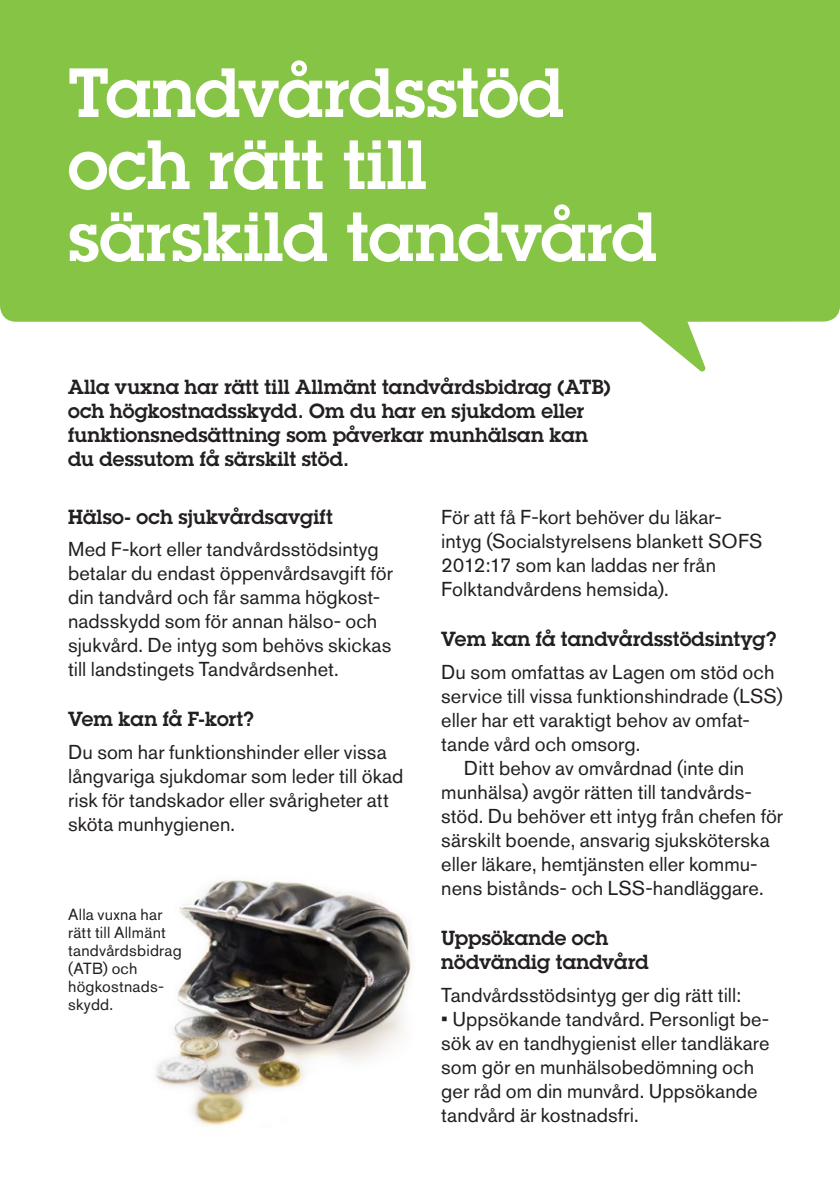
<style>
.page{position:relative;width:840px;height:1191px;background:#fff}
.page>*{position:absolute;margin:0;border:0;box-sizing:border-box;transform-origin:0 0}
.t1{font:600 68px/72px "Lubalin Graph Std";letter-spacing:-.005em;color:#fff}
.t2{font:20px/24px "Akzidenz Grotesk Pro";letter-spacing:.005em;color:#231f20}
.t3{font:600 20px/24px "Lubalin Graph Std";letter-spacing:.005em;color:#231f20}
.t4{font:16px/18px "Akzidenz Grotesk Pro";letter-spacing:.015em;color:#231f20}
</style>
<div class="page">
<img style="left:155px;top:879px;width:257px;height:247px">
<svg style="left:0;top:46px;width:839px;height:325px;background:#97cc60"></svg>
<div style="left:0;top:0;width:839px;height:46px;background:#85c445"></div>
<h1 class="t1" style="left:68px;top:56px;width:589px">Tandvårdsstöd och rätt till särskild tandvård</h1>
<p class="t3" style="left:68px;top:375px;width:544px">Alla vuxna har rätt till Allmänt tandvårdsbidrag (ATB) och högkostnadsskydd. Om du har en sjukdom eller funktionsnedsättning som påverkar munhälsan kan du dessutom få särskilt stöd.</p>
<p class="t3" style="left:68px;top:504px;width:266px">Hälso- och sjukvårdsavgift</p>
<p class="t2" style="left:68px;top:537px;width:326px">Med F-kort eller tandvårdsstödsintyg betalar du endast öppenvårdsavgift för din tandvård och får samma högkost&shy;nadsskydd som för annan hälso- och sjukvård. De intyg som behövs skickas till landstingets Tandvårdsenhet.</p>
<p class="t3" style="left:68px;top:707px;width:187px">Vem kan få F-kort?</p>
<p class="t2" style="left:68px;top:740px;width:336px">Du som har funktionshinder eller vissa långvariga sjukdomar som leder till ökad risk för tandskador eller svårigheter att sköta munhygienen.</p>
<p class="t4" style="left:68px;top:905px;width:115px">Alla vuxna har rätt till Allmänt tandvårdsbidrag (ATB) och högkostnads&shy;skydd.</p>
<p class="t2" style="left:441px;top:505px;width:322px">För att få F-kort behöver du läkar&shy;intyg (Socialstyrelsens blankett SOFS 2012:17 som kan laddas ner från Folktandvårdens hemsida).</p>
<p class="t3" style="left:441px;top:627px;width:337px">Vem kan få tandvårdsstödsintyg?</p>
<p class="t2" style="left:441px;top:660px;width:334px">Du som omfattas av Lagen om stöd och</p>
<p class="t2" style="left:441px;top:684px;width:343px">service till vissa funktionshindrade (LSS)</p>
<p class="t2" style="left:441px;top:708px;width:310px">eller har ett varaktigt behov av omfat-</p>
<p class="t2" style="left:441px;top:732px;width:201px">tande vård och omsorg.</p>
<p class="t2" style="left:463px;top:756px;width:281px">Ditt behov av omvårdnad (inte din</p>
<p class="t2" style="left:441px;top:780px;width:312px">munhälsa) avgör rätten till tandvårds-</p>
<p class="t2" style="left:441px;top:804px;width:343px">stöd. Du behöver ett intyg från chefen för</p>
<p class="t2" style="left:441px;top:828px;width:330px">särskilt boende, ansvarig sjuksköterska</p>
<p class="t2" style="left:441px;top:852px;width:318px">eller läkare, hemtjänsten eller kommu-</p>
<p class="t2" style="left:441px;top:876px;width:324px">nens bistånds- och LSS-handläggare.</p>
<p class="t3" style="left:441px;top:925px;width:209px">Uppsökande och nödvändig tandvård</p>
<p class="t2" style="left:441px;top:982px;width:301px">Tandvårdsstödsintyg ger dig rätt till:</p>
<p class="t2" style="left:441px;top:1006px;width:330px">• Uppsökande tandvård. Personligt be&shy;sök av en tandhygienist eller tandläkare som gör en munhälsobedömning och ger råd om din munvård. Uppsökande tandvård är kostnadsfri.</p>
</div>
